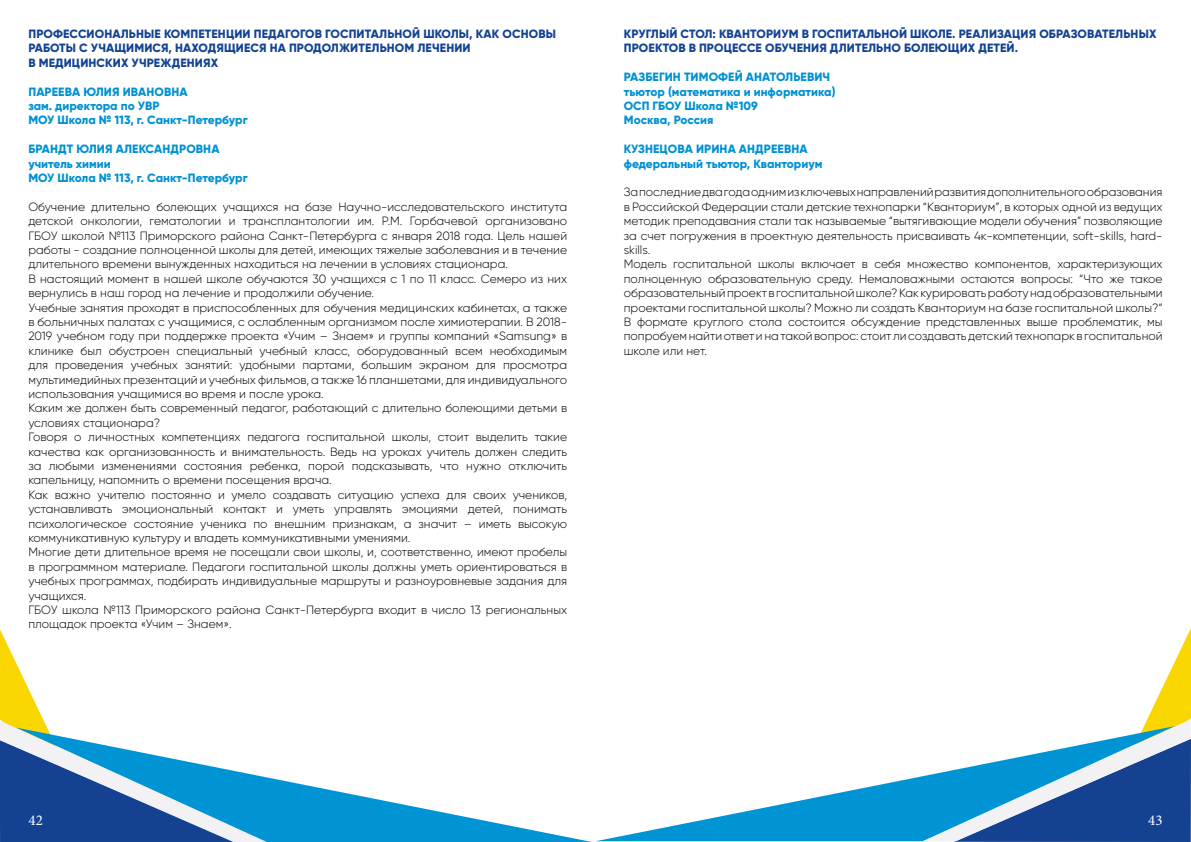
<style>
.page{position:relative;width:1191px;height:842px;background:#fff}
.page>*{position:absolute;margin:0;border:0;box-sizing:border-box;transform-origin:0 0}
.t1{font:15px "Minion Pro";color:#fff}
.t2{font:300 12px/14.4px "Gilroy";color:#010202}
.t3{font:800 12px/14.4px "Gilroy";color:#0091d2}
.t4{font:800 12px/14.4px "Gilroy";letter-spacing:.01em;color:#144391}
</style>
<div class="page">
<svg style="left:0;top:629px;width:47px;height:213px"></svg>
<svg style="left:16px;top:727px;width:576px;height:115px"></svg>
<svg style="left:954px;top:628px;width:237px;height:214px"></svg>
<svg style="left:597px;top:726px;width:577px;height:115px"></svg>
<p class="t4" style="left:28px;top:26px;width:529px">ПРОФЕССИОНАЛЬНЫЕ КОМПЕТЕНЦИИ ПЕДАГОГОВ ГОСПИТАЛЬНОЙ ШКОЛЫ, КАК ОСНОВЫ<br>РАБОТЫ С УЧАЩИМИСЯ, НАХОДЯЩИЕСЯ НА ПРОДОЛЖИТЕЛЬНОМ ЛЕЧЕНИИ<br>В МЕДИЦИНСКИХ УЧРЕЖДЕНИЯХ</p>
<p class="t3" style="left:28px;top:84px;width:221px">ПАРЕЕВА ЮЛИЯ ИВАНОВНА<br>зам. директора по УВР<br>МОУ Школа № 113, г. Санкт-Петербург</p>
<p class="t3" style="left:28px;top:142px;width:221px">БРАНДТ ЮЛИЯ АЛЕКСАНДРОВНА учитель химии<br>МОУ Школа № 113, г. Санкт-Петербург</p>
<p class="t2" style="left:28px;top:199px;width:540px">Обучение длительно болеющих учащихся на базе Научно-исследовательского института детской онкологии, гематологии и трансплантологии им. Р.М. Горбачевой организовано ГБОУ школой №113 Приморского района Санкт-Петербурга с января 2018 года. Цель нашей работы - создание полноценной школы для детей, имеющих тяжелые заболевания и в течение длительного времени вынужденных находиться на лечении в условиях стационара.<br>В настоящий момент в нашей школе обучаются 30 учащихся с 1 по 11 класс. Семеро из них вернулись в наш город на лечение и продолжили обучение.<br>Учебные занятия проходят в приспособленных для обучения медицинских кабинетах, а также в больничных палатах с учащимися, с ослабленным организмом после химиотерапии. В 2018- 2019 учебном году при поддержке проекта «Учим – Знаем» и группы компаний «Samsung» в клинике был обустроен специальный учебный класс, оборудованный всем необходимым для проведения учебных занятий: удобными партами, большим экраном для просмотра мультимедийных презентаций и учебных фильмов, а также 16 планшетами, для индивидуального использования учащимися во время и после урока.<br>Каким же должен быть современный педагог, работающий с длительно болеющими детьми в условиях стационара?<br>Говоря о личностных компетенциях педагога госпитальной школы, стоит выделить такие качества как организованность и внимательность. Ведь на уроках учитель должен следить за любыми изменениями состояния ребенка, порой подсказывать, что нужно отключить капельницу, напомнить о времени посещения врача.<br>Как важно учителю постоянно и умело создавать ситуацию успеха для своих учеников, устанавливать эмоциональный контакт и уметь управлять эмоциями детей, понимать психологическое состояние ученика по внешним признакам, а значит – иметь высокую коммуникативную культуру и владеть коммуникативными умениями.<br>Многие дети длительное время не посещали свои школы, и, соответственно, имеют пробелы в программном материале. Педагоги госпитальной школы должны уметь ориентироваться в учебных программах, подбирать индивидуальные маршруты и разноуровневые задания для учащихся.<br>ГБОУ школа №113 Приморского района Санкт-Петербурга входит в число 13 региональных площадок проекта «Учим – Знаем».</p>
<p class="t4" style="left:624px;top:26px;width:534px">КРУГЛЫЙ СТОЛ: КВАНТОРИУМ В ГОСПИТАЛЬНОЙ ШКОЛЕ. РЕАЛИЗАЦИЯ ОБРАЗОВАТЕЛЬНЫХ<br>ПРОЕКТОВ В ПРОЦЕССЕ ОБУЧЕНИЯ ДЛИТЕЛЬНО БОЛЕЮЩИХ ДЕТЕЙ.</p>
<p class="t3" style="left:624px;top:70px;width:213px">РАЗБЕГИН ТИМОФЕЙ АНАТОЛЬЕВИЧ тьютор (математика и информатика)<br>ОСП ГБОУ Школа №109<br>Москва, Россия</p>
<p class="t3" style="left:624px;top:142px;width:200px">КУЗНЕЦОВА ИРИНА АНДРЕЕВНА федеральный тьютор, Кванториум</p>
<p class="t2" style="left:624px;top:185px;width:540px">За последние два года одним из ключевых направлений развития дополнительного образования в Российской Федерации стали детские технопарки “Кванториум”, в которых одной из ведущих методик преподавания стали так называемые “вытягивающие модели обучения” позволяющие за счет погружения в проектную деятельность присваивать 4к-компетенции, soft-skills, hard&shy;skills.<br>Модель госпитальной школы включает в себя множество компонентов, характеризующих полноценную образовательную среду. Немаловажными остаются вопросы: “Что же такое образовательный проект в госпитальной школе? Как курировать работу над образовательными проектами госпитальной школы? Можно ли создать Кванториум на базе госпитальной школы?” В формате круглого стола состоится обсуждение представленных выше проблематик, мы попробуем найти ответ и на такой вопрос: стоит ли создавать детский технопарк в госпитальной школе или нет.</p>
<p class="t1" style="left:28px;top:810px;width:16px">42</p>
<p class="t1" style="left:1148px;top:810px;width:16px">43</p>
</div>
